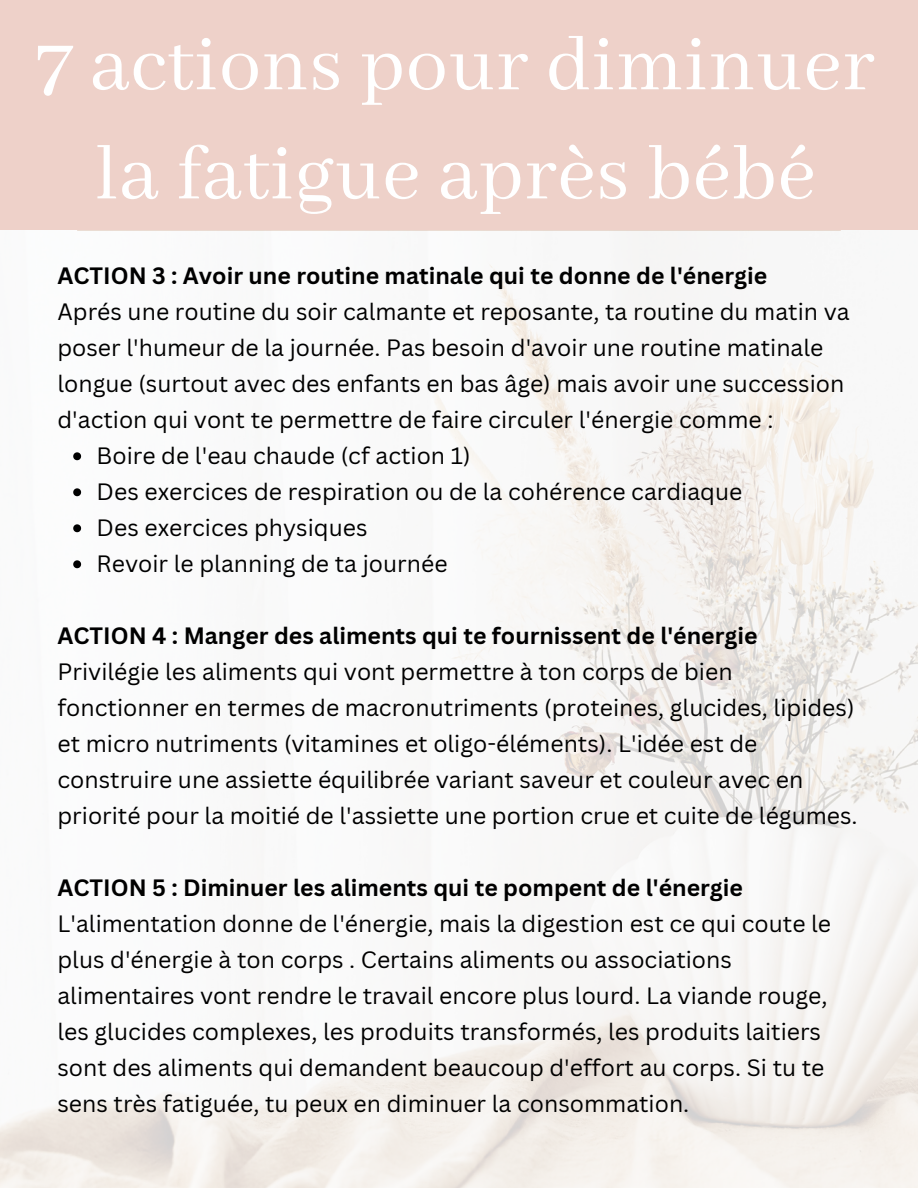
<style>
.page{position:relative;width:918px;height:1188px;background:#fff}
.page>*{position:absolute;margin:0;border:0;box-sizing:border-box;transform-origin:0 0}
.t1{font:84px/109.2px "Abhaya Libre";letter-spacing:.01em;color:#fff;text-align:center}
.t2{font:23.1px/36px "Canva Sans";color:#000}
.t3{font:700 23.1px "Canva Sans";color:#000}
</style>
<div class="page">
<img style="left:0;top:230px;width:918px;height:958px">
<div style="left:0;top:0;width:918px;height:230px;background:#eed1c9"></div>
<svg style="left:73px;top:452px;width:8px;height:8px"></svg>
<svg style="left:73px;top:488px;width:8px;height:8px"></svg>
<svg style="left:73px;top:524px;width:8px;height:8px"></svg>
<svg style="left:73px;top:560px;width:8px;height:8px"></svg>
<p class="t1" style="left:36px;top:14px;width:840px">7 actions pour diminuer la fatigue après bébé</p>
<p class="t3" style="left:57px;top:259px;width:711px">ACTION 3 : Avoir une routine matinale qui te donne de l'énergie</p>
<p class="t2" style="left:57px;top:293px;width:794px">Aprés une routine du soir calmante et reposante, ta routine du matin va poser l'humeur de la journée. Pas besoin d'avoir une routine matinale longue (surtout avec des enfants en bas âge) mais avoir une succession d'action qui vont te permettre de faire circuler l'énergie comme :</p>
<p class="t2" style="left:97px;top:437px;width:375px">Boire de l'eau chaude (cf action 1)</p>
<p class="t2" style="left:97px;top:473px;width:647px">Des exercices de respiration ou de la cohérence cardiaque</p>
<p class="t2" style="left:97px;top:509px;width:272px">Des exercices physiques</p>
<p class="t2" style="left:97px;top:545px;width:352px">Revoir le planning de ta journée</p>
<p class="t3" style="left:57px;top:619px;width:702px">ACTION 4 : Manger des aliments qui te fournissent de l'énergie</p>
<p class="t2" style="left:57px;top:653px;width:802px">Privilégie les aliments qui vont permettre à ton corps de bien fonctionner en termes de macronutriments (proteines, glucides, lipides) et micro nutriments (vitamines et oligo-éléments). L'idée est de construire une assiette équilibrée variant saveur et couleur avec en priorité pour la moitié de l'assiette une portion crue et cuite de légumes.</p>
<p class="t3" style="left:57px;top:871px;width:687px">ACTION 5 : Diminuer les aliments qui te pompent de l'énergie</p>
<p class="t2" style="left:57px;top:905px;width:775px">L'alimentation donne de l'énergie, mais la digestion est ce qui coute le plus d'énergie à ton corps . Certains aliments ou associations alimentaires vont rendre le travail encore plus lourd. La viande rouge, les glucides complexes, les produits transformés, les produits laitiers sont des aliments qui demandent beaucoup d'effort au corps. Si tu te sens très fatiguée, tu peux en diminuer la consommation.</p>
</div>
